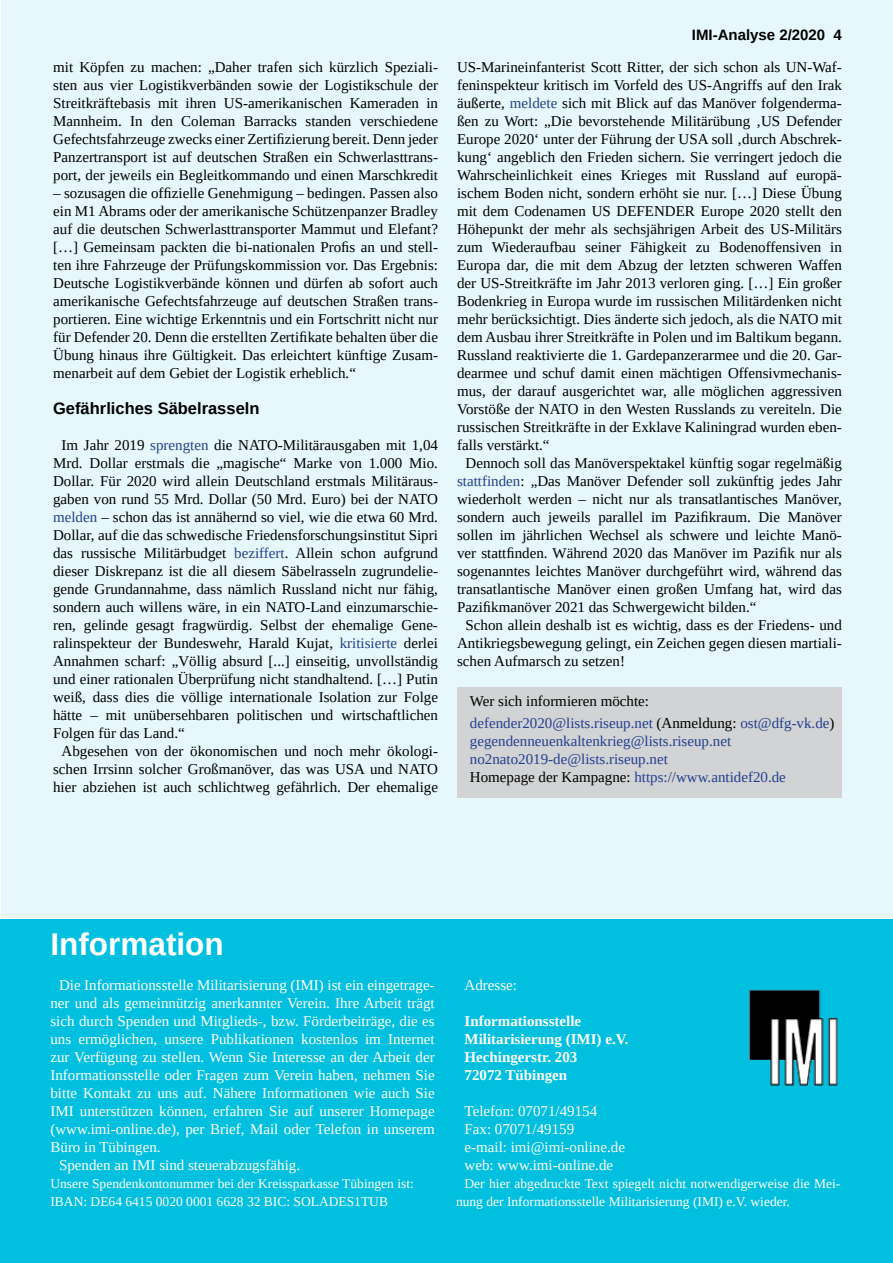
<style>
.page{position:relative;width:893px;height:1263px;background:#fff}
.page>*{position:absolute;margin:0;border:0;box-sizing:border-box;transform-origin:0 0}
.t1{font:700 31.5px "Liberation Sans";color:#fff}
.t2{font:700 16.5px "Liberation Sans";color:#000}
.t3{font:15px/18px "Liberation Serif";color:#000;text-align:justify}
.t4{font:15px/18px "Liberation Serif";color:#fff}
.t5{font:15px/18px "Liberation Serif";color:#25408f}
.t6{font:700 15px/18px "Liberation Serif";color:#fff}
.t7{font:700 15px "Liberation Sans";color:#000}
.t8{font:13.5px/18px "Liberation Serif";color:#fff}
.s1{color:#25408f}
.s2{color:#000}
</style>
<div class="page">
<div style="left:1px;top:1px;width:891px;height:917px;background:#e6f8fb"></div>
<div style="left:0;top:919px;width:893px;height:344px;background:#00bfdf"></div>
<img style="left:749px;top:989px;width:89px;height:97px">
<div style="left:457px;top:687px;width:385px;height:110px;background:#d1d3d4"></div>
<p class="t3" style="left:53px;top:58px;width:386px">mit Köpfen zu machen: „Daher trafen sich kürzlich Speziali&shy;sten aus vier Logistikverbänden sowie der Logistikschule der Streitkräftebasis mit ihren US-amerikanischen Kameraden in Mannheim. In den Coleman Barracks standen verschiedene Gefechtsfahrzeuge zwecks einer Zertifizierung bereit. Denn jeder Panzertransport ist auf deutschen Straßen ein Schwerlasttrans&shy;port, der jeweils ein Begleitkommando und einen Marschkredit</p>
<p class="t3" style="left:53px;top:184px;width:386px">– sozusagen die offizielle Genehmigung – bedingen. Passen also ein M1 Abrams oder der amerikanische Schützenpanzer Bradley auf die deutschen Schwerlasttransporter Mammut und Elefant? […] Gemeinsam packten die bi-nationalen Profis an und stell&shy;ten ihre Fahrzeuge der Prüfungskommission vor. Das Ergebnis:<br>Deutsche Logistikverbände können und dürfen ab sofort auch amerikanische Gefechtsfahrzeuge auf deutschen Straßen trans&shy;portieren. Eine wichtige Erkenntnis und ein Fortschritt nicht nur für Defender 20. Denn die erstellten Zertifikate behalten über die Übung hinaus ihre Gültigkeit. Das erleichtert künftige Zusam&shy;menarbeit auf dem Gebiet der Logistik erheblich.“</p>
<p class="t2" style="left:53px;top:397px;width:208px">Gefährliches Säbelrasseln</p>
<p class="t3" style="left:62px;top:436px;width:378px">Im Jahr 2019 <span class="s1">sprengten</span> die NATO-Militärausgaben mit 1,04</p>
<p class="t3" style="left:53px;top:454px;width:386px">Mrd. Dollar erstmals die „magische“ Marke von 1.000 Mio.</p>
<p class="t3" style="left:53px;top:472px;width:386px">Dollar. Für 2020 wird allein Deutschland erstmals Militäraus-</p>
<p class="t3" style="left:53px;top:490px;width:386px">gaben von rund 55 Mrd. Dollar (50 Mrd. Euro) bei der NATO</p>
<p class="t3" style="left:53px;top:508px;width:386px"><span class="s1">melden</span> – schon das ist annähernd so viel, wie die etwa 60 Mrd.</p>
<p class="t3" style="left:53px;top:526px;width:386px">Dollar, auf die das schwedische Friedensforschungsinstitut Sipri</p>
<p class="t3" style="left:53px;top:544px;width:386px">das russische Militärbudget <span class="s1">beziffert</span>. Allein schon aufgrund</p>
<p class="t3" style="left:53px;top:562px;width:386px">dieser Diskrepanz ist die all diesem Säbelrasseln zugrundelie-</p>
<p class="t3" style="left:53px;top:580px;width:386px">gende Grundannahme, dass nämlich Russland nicht nur fähig,</p>
<p class="t3" style="left:53px;top:598px;width:386px">sondern auch willens wäre, in ein NATO-Land einzumarschie-</p>
<p class="t3" style="left:53px;top:616px;width:386px">ren, gelinde gesagt fragwürdig. Selbst der ehemalige Gene-</p>
<p class="t3" style="left:53px;top:634px;width:386px">ralinspekteur der Bundeswehr, Harald Kujat, <span class="s1">kritisierte</span> derlei</p>
<p class="t3" style="left:53px;top:652px;width:386px">Annahmen scharf: „Völlig absurd [...] einseitig, unvollständig</p>
<p class="t3" style="left:53px;top:670px;width:386px">und einer rationalen Überprüfung nicht standhaltend. […] Putin</p>
<p class="t3" style="left:53px;top:688px;width:386px">weiß, dass dies die völlige internationale Isolation zur Folge</p>
<p class="t3" style="left:53px;top:706px;width:386px">hätte – mit unübersehbaren politischen und wirtschaftlichen</p>
<p class="t3" style="left:53px;top:724px;width:133px">Folgen für das Land.“</p>
<p class="t3" style="left:62px;top:742px;width:378px">Abgesehen von der ökonomischen und noch mehr ökologi-</p>
<p class="t3" style="left:53px;top:760px;width:386px">schen Irrsinn solcher Großmanöver, das was USA und NATO</p>
<p class="t3" style="left:53px;top:778px;width:386px">hier abziehen ist auch schlichtweg gefährlich. Der ehemalige</p>
<p class="t7" style="left:692px;top:25px;width:152px">IMI-Analyse 2/2020 4</p>
<p class="t3" style="left:457px;top:58px;width:386px">US-Marineinfanterist Scott Ritter, der sich schon als UN-Waf-</p>
<p class="t3" style="left:457px;top:76px;width:386px">feninspekteur kritisch im Vorfeld des US-Angriffs auf den Irak</p>
<p class="t3" style="left:457px;top:94px;width:386px">äußerte, <span class="s1">meldete</span> sich mit Blick auf das Manöver folgenderma-</p>
<p class="t3" style="left:457px;top:112px;width:386px">ßen zu Wort: „Die bevorstehende Militärübung ‚US Defender</p>
<p class="t3" style="left:457px;top:130px;width:386px">Europe 2020‘ unter der Führung der USA soll ‚durch Abschrec-</p>
<p class="t3" style="left:457px;top:148px;width:386px">kung‘ angeblich den Frieden sichern. Sie verringert jedoch die</p>
<p class="t3" style="left:457px;top:166px;width:386px">Wahrscheinlichkeit eines Krieges mit Russland auf europä-</p>
<p class="t3" style="left:457px;top:184px;width:386px">ischem Boden nicht, sondern erhöht sie nur. […] Diese Übung</p>
<p class="t3" style="left:457px;top:202px;width:386px">mit dem Codenamen US DEFENDER Europe 2020 stellt den</p>
<p class="t3" style="left:457px;top:220px;width:386px">Höhepunkt der mehr als sechsjährigen Arbeit des US-Militärs</p>
<p class="t3" style="left:457px;top:238px;width:386px">zum Wiederaufbau seiner Fähigkeit zu Bodenoffensiven in</p>
<p class="t3" style="left:457px;top:256px;width:386px">Europa dar, die mit dem Abzug der letzten schweren Waffen</p>
<p class="t3" style="left:457px;top:274px;width:386px">der US-Streitkräfte im Jahr 2013 verloren ging. […] Ein großer</p>
<p class="t3" style="left:457px;top:292px;width:386px">Bodenkrieg in Europa wurde im russischen Militärdenken nicht</p>
<p class="t3" style="left:457px;top:310px;width:386px">mehr berücksichtigt. Dies änderte sich jedoch, als die NATO mit</p>
<p class="t3" style="left:457px;top:328px;width:386px">dem Ausbau ihrer Streitkräfte in Polen und im Baltikum begann.</p>
<p class="t3" style="left:457px;top:346px;width:386px">Russland reaktivierte die 1. Gardepanzerarmee und die 20. Gar-</p>
<p class="t3" style="left:457px;top:364px;width:386px">dearmee und schuf damit einen mächtigen Offensivmechanis-</p>
<p class="t3" style="left:457px;top:382px;width:386px">mus, der darauf ausgerichtet war, alle möglichen aggressiven</p>
<p class="t3" style="left:457px;top:400px;width:386px">Vorstöße der NATO in den Westen Russlands zu vereiteln. Die</p>
<p class="t3" style="left:457px;top:418px;width:386px">russischen Streitkräfte in der Exklave Kaliningrad wurden eben-</p>
<p class="t3" style="left:457px;top:436px;width:94px">falls verstärkt.“</p>
<p class="t3" style="left:466px;top:454px;width:378px">Dennoch soll das Manöverspektakel künftig sogar regelmäßig</p>
<p class="t3" style="left:457px;top:472px;width:386px"><span class="s1">stattfinden</span>: „Das Manöver Defender soll zukünftig jedes Jahr</p>
<p class="t3" style="left:457px;top:490px;width:386px">wiederholt werden – nicht nur als transatlantisches Manöver,</p>
<p class="t3" style="left:457px;top:508px;width:386px">sondern auch jeweils parallel im Pazifikraum. Die Manöver</p>
<p class="t3" style="left:457px;top:526px;width:386px">sollen im jährlichen Wechsel als schwere und leichte Manö-</p>
<p class="t3" style="left:457px;top:544px;width:386px">ver stattfinden. Während 2020 das Manöver im Pazifik nur als</p>
<p class="t3" style="left:457px;top:562px;width:386px">sogenanntes leichtes Manöver durchgeführt wird, während das</p>
<p class="t3" style="left:457px;top:580px;width:386px">transatlantische Manöver einen großen Umfang hat, wird das</p>
<p class="t3" style="left:457px;top:598px;width:301px">Pazifikmanöver 2021 das Schwergewicht bilden.“</p>
<p class="t3" style="left:466px;top:616px;width:378px">Schon allein deshalb ist es wichtig, dass es der Friedens- und</p>
<p class="t3" style="left:457px;top:634px;width:386px">Antikriegsbewegung gelingt, ein Zeichen gegen diesen martiali-</p>
<p class="t3" style="left:457px;top:652px;width:169px">schen Aufmarsch zu setzen!</p>
<p class="t5" style="left:470px;top:689px;width:366px;line-height:22.2px"><span class="s2">Wer sich informieren möchte: </span>defender2020@lists.riseup.net <span class="s2">(Anmeldung:</span> ost@dfg-vk.de<span class="s2">)</span></p>
<p class="t5" style="left:470px;top:732px;width:318px">gegendenneuenkaltenkrieg@lists.riseup.net no2nato2019-de@lists.riseup.net<br><span class="s2">Homepage der Kampagne:</span> https://www.antidef20.de</p>
<h1 class="t1" style="left:50px;top:923px;width:175px">Information</h1>
<p class="t4" style="left:59px;top:976px;width:377px">Die Informationsstelle Militarisierung (IMI) ist ein eingetrage-</p>
<p class="t4" style="left:50px;top:994px;width:386px">ner und als gemeinnützig anerkannter Verein. Ihre Arbeit trägt</p>
<p class="t4" style="left:50px;top:1012px;width:386px">sich durch Spenden und Mitglieds-, bzw. Förderbeiträge, die es</p>
<p class="t4" style="left:50px;top:1030px;width:386px">uns ermöglichen, unsere Publikationen kostenlos im Internet</p>
<p class="t4" style="left:50px;top:1048px;width:386px">zur Verfügung zu stellen. Wenn Sie Interesse an der Arbeit der</p>
<p class="t4" style="left:50px;top:1066px;width:386px">Informationsstelle oder Fragen zum Verein haben, nehmen Sie</p>
<p class="t4" style="left:50px;top:1084px;width:386px">bitte Kontakt zu uns auf. Nähere Informationen wie auch Sie</p>
<p class="t4" style="left:50px;top:1102px;width:386px">IMI unterstützen können, erfahren Sie auf unserer Homepage</p>
<p class="t4" style="left:50px;top:1120px;width:386px">(www.imi-online.de), per Brief, Mail oder Telefon in unserem</p>
<p class="t4" style="left:50px;top:1138px;width:112px">Büro in Tübingen.</p>
<p class="t4" style="left:59px;top:1156px;width:243px">Spenden an IMI sind steuerabzugsfähig.</p>
<p class="t8" style="left:50px;top:1174px;width:365px">Unsere Spendenkontonummer bei der Kreissparkasse Tübingen ist:<br>IBAN: DE64 6415 0020 0001 6628 32 BIC: SOLADES1TUB</p>
<p class="t4" style="left:465px;top:976px;width:54px">Adresse:</p>
<p class="t6" style="left:465px;top:1012px;width:165px">Informationsstelle<br>Militarisierung (IMI) e.V.<br>Hechingerstr. 203<br>72072 Tübingen</p>
<p class="t4" style="left:465px;top:1102px;width:162px">Telefon: 07071/49154<br>Fax: 07071/49159<br>e-mail: imi@imi-online.de web: www.imi-online.de</p>
<p class="t8" style="left:456px;top:1174px;width:386px;text-indent:9px">Der hier abgedruckte Text spiegelt nicht notwendigerweise die Mei&shy;nung der Informationsstelle Militarisierung (IMI) e.V. wieder.</p>
</div>
